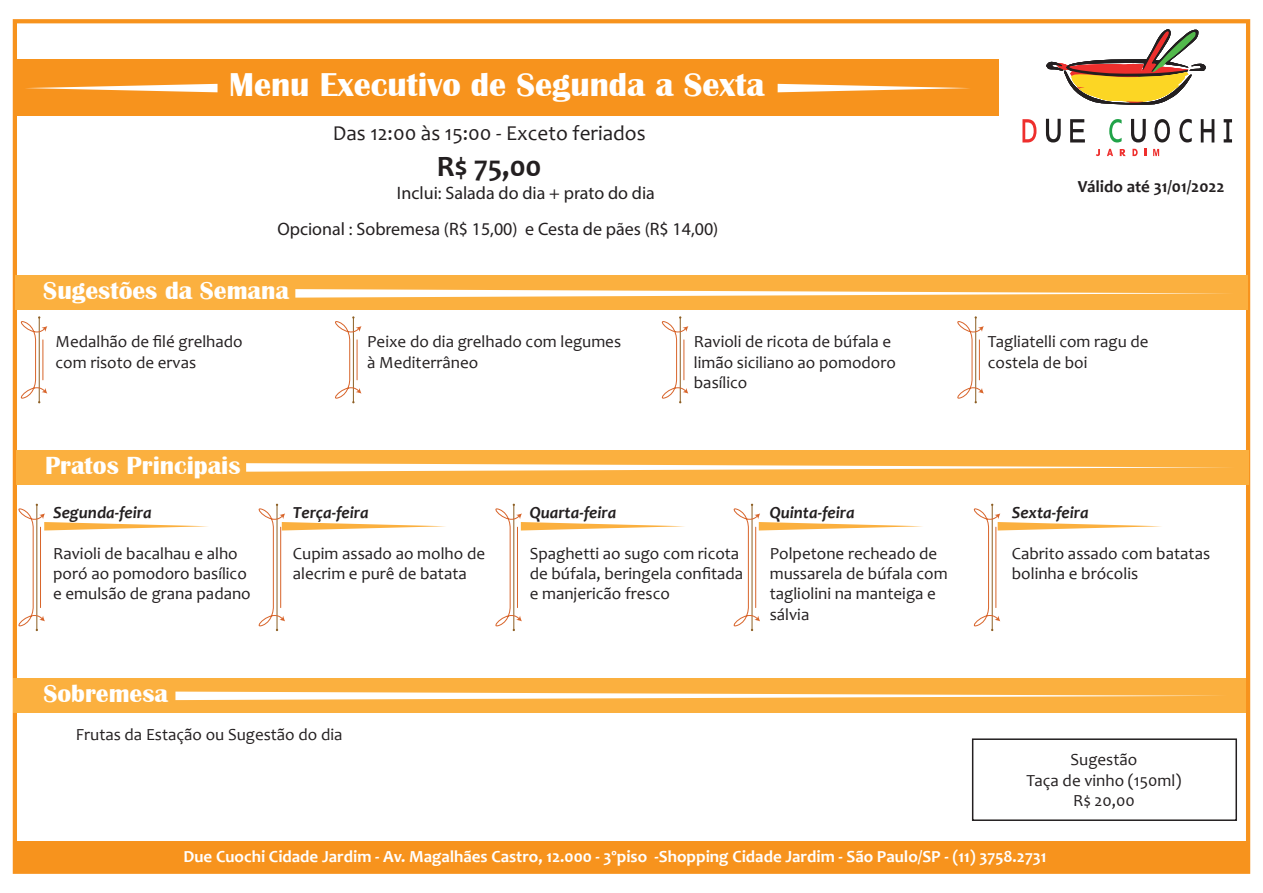
<style>
.page{position:relative;width:1263px;height:893px;background:#fff}
.page>*{position:absolute;margin:0;border:0;box-sizing:border-box;transform-origin:0 0}
.t1{font:700 34.05px "Britannic";color:#fff}
.t2{font:700 29.7px "Candara";color:#231f20}
.t3{font:700 25.5px "Britannic";color:#fff}
.t4{font:21.3px "Candara";color:#231f20}
.t5{font:18px/35.4px "Myriad Pro";color:#231f20}
.t6{font:16.95px/20.4px "Candara";color:#231f20}
.t7{font:700 16.95px "Candara";color:#fff}
.t8{font:italic 700 16.95px "Candara";color:#231f20}
.t9{font:700 16.95px "Candara";color:#231f20}
</style>
<div class="page">
<div style="left:13px;top:19px;width:1237px;height:855px;background:#fff;border:4px solid #f7931d"></div>
<div style="left:17px;top:59px;width:982px;height:56px;background:#f7931d"></div>
<svg style="left:1096px;top:149px;width:4px;height:7px"></svg>
<svg style="left:1107px;top:149px;width:6px;height:7px"></svg>
<svg style="left:1120px;top:149px;width:6px;height:7px"></svg>
<svg style="left:1132px;top:149px;width:6px;height:7px"></svg>
<svg style="left:1145px;top:149px;width:2px;height:7px"></svg>
<svg style="left:1153px;top:149px;width:6px;height:7px"></svg>
<svg style="left:1046px;top:119px;width:15px;height:23px"></svg>
<svg style="left:1070px;top:119px;width:15px;height:23px"></svg>
<svg style="left:1109px;top:119px;width:12px;height:23px"></svg>
<svg style="left:1131px;top:119px;width:15px;height:23px"></svg>
<svg style="left:1154px;top:119px;width:16px;height:23px"></svg>
<svg style="left:1179px;top:119px;width:13px;height:23px"></svg>
<svg style="left:1201px;top:119px;width:13px;height:23px"></svg>
<svg style="left:1022px;top:119px;width:14px;height:23px"></svg>
<svg style="left:1224px;top:119px;width:8px;height:23px"></svg>
<svg style="left:1046px;top:29px;width:160px;height:76px"></svg>
<div style="left:972px;top:738px;width:265px;height:83px;border:2px solid #231f20"></div>
<div style="left:17px;top:842px;width:1231px;height:30px;background:#f7931d"></div>
<svg style="left:778px;top:84px;width:192px;height:8px"></svg>
<svg style="left:26px;top:84px;width:192px;height:8px"></svg>
<div style="left:16px;top:450px;width:1233px;height:35px;background:#fbb03f"></div>
<div style="left:14px;top:678px;width:1232px;height:35px;background:#fbb03f"></div>
<div style="left:15px;top:275px;width:1233px;height:35px;background:#fbb03f"></div>
<svg style="left:12px;top:316px;width:35px;height:87px"></svg>
<svg style="left:295px;top:289px;width:933px;height:9px"></svg>
<svg style="left:335px;top:316px;width:26px;height:87px"></svg>
<svg style="left:661px;top:316px;width:27px;height:87px"></svg>
<svg style="left:957px;top:316px;width:27px;height:87px"></svg>
<svg style="left:12px;top:504px;width:196px;height:127px"></svg>
<svg style="left:258px;top:504px;width:188px;height:127px"></svg>
<svg style="left:495px;top:504px;width:190px;height:127px"></svg>
<svg style="left:733px;top:504px;width:190px;height:127px"></svg>
<svg style="left:973px;top:504px;width:188px;height:127px"></svg>
<svg style="left:246px;top:463px;width:983px;height:9px"></svg>
<svg style="left:175px;top:692px;width:1045px;height:8px"></svg>
<h1 class="t1" style="left:229px;top:66px;width:537px">Menu Executivo de Segunda a Sexta</h1>
<p class="t4" style="left:333px;top:120px;width:314px">Das 12:00 às 15:00 - Exceto feriados</p>
<h2 class="t2" style="left:437px;top:148px;width:106px">R$ 75,00</h2>
<p class="t5" style="left:277px;top:175px;width:442px;text-indent:120px">Inclui: Salada do dia + prato do dia<br>Opcional : Sobremesa (R$ 15,00) e Cesta de pães (R$ 14,00)</p>
<h3 class="t3" style="left:43px;top:276px;width:247px">Sugestões da Semana</h3>
<p class="t9" style="left:1078px;top:175px;width:149px">Válido até 31/01/2022</p>
<p class="t6" style="left:56px;top:331px;width:189px">Medalhão de filé grelhado com risoto de ervas</p>
<p class="t6" style="left:367px;top:331px;width:255px">Peixe do dia grelhado com legumes à Mediterrâneo</p>
<p class="t6" style="left:694px;top:331px;width:204px">Ravioli de ricota de búfala e limão siciliano ao pomodoro basílico</p>
<p class="t6" style="left:988px;top:331px;width:162px">Tagliatelli com ragu de costela de boi</p>
<h3 class="t3" style="left:45px;top:451px;width:197px">Pratos Principais</h3>
<p class="t8" style="left:53px;top:502px;width:100px">Segunda-feira</p>
<p class="t6" style="left:53px;top:543px;width:199px">Ravioli de bacalhau e alho poró ao pomodoro basílico e emulsão de grana padano</p>
<h3 class="t3" style="left:44px;top:679px;width:126px">Sobremesa</h3>
<p class="t8" style="left:293px;top:502px;width:77px">Terça-feira</p>
<p class="t6" style="left:293px;top:543px;width:194px">Cupim assado ao molho de alecrim e purê de batata</p>
<p class="t6" style="left:76px;top:724px;width:268px">Frutas da Estação ou Sugestão do dia</p>
<p class="t8" style="left:530px;top:502px;width:88px">Quarta-feira</p>
<p class="t6" style="left:530px;top:543px;width:215px">Spaghetti ao sugo com ricota de búfala, beringela confitada e manjericão fresco</p>
<p class="t8" style="left:770px;top:502px;width:86px">Quinta-feira</p>
<p class="t6" style="left:770px;top:543px;width:179px">Polpetone recheado de mussarela de búfala com tagliolini na manteiga e sálvia</p>
<p class="t8" style="left:1012px;top:502px;width:78px">Sexta-feira</p>
<p class="t6" style="left:1012px;top:543px;width:200px">Cabrito assado com batatas bolinha e brócolis</p>
<p class="t6" style="left:1026px;top:749px;width:156px;text-align:center">Sugestão<br>Taça de vinho (150ml)<br>R$ 20,00</p>
<p class="t7" style="left:183px;top:846px;width:865px">Due Cuochi Cidade Jardim - Av. Magalhães Castro, 12.000 - 3ºpiso -Shopping Cidade Jardim - São Paulo/SP - (11) 3758.2731</p>
</div>
